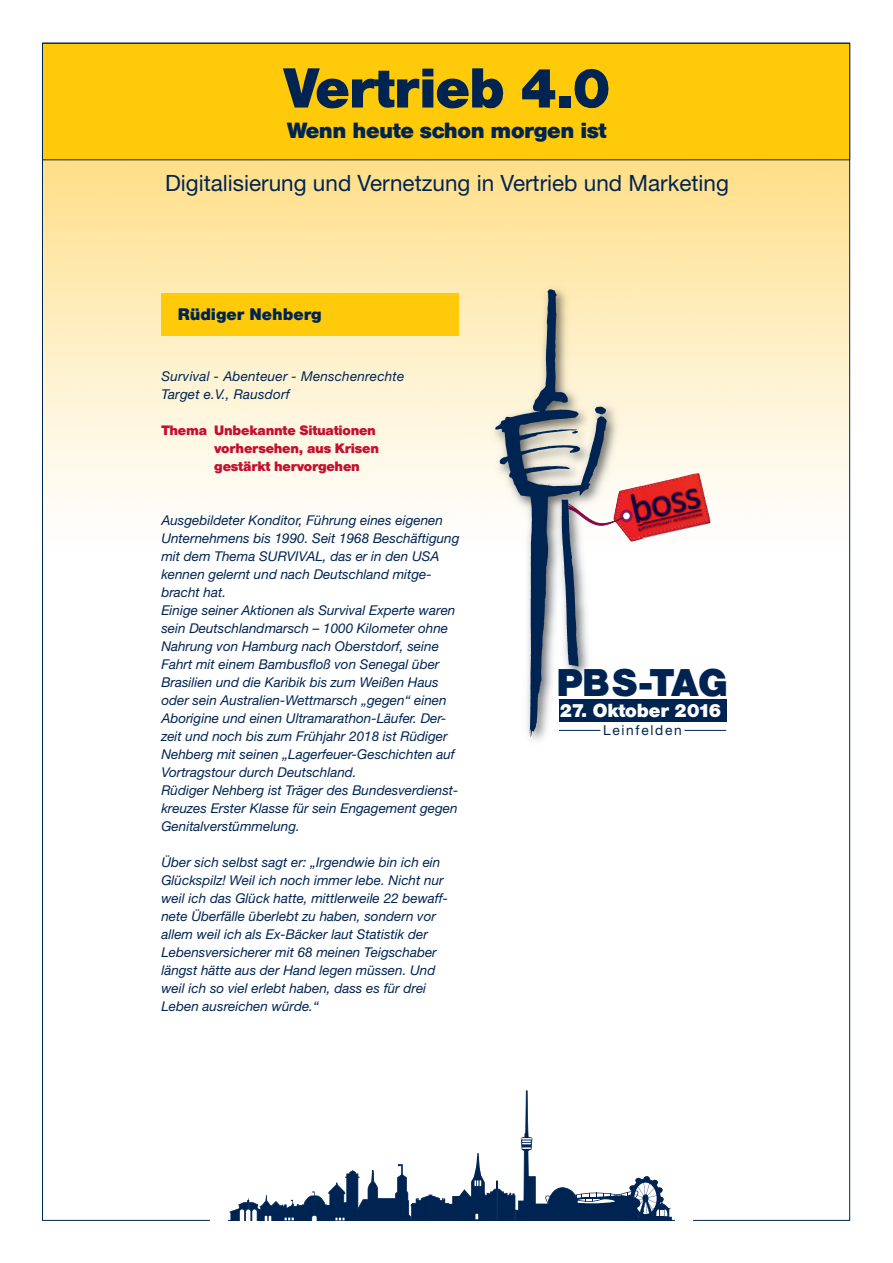
<style>
.page{position:relative;width:893px;height:1263px;background:#fff}
.page>*{position:absolute;margin:0;border:0;box-sizing:border-box;transform-origin:0 0}
.t1{font:700 55.5px "Helvetica BQ";color:#002452}
.t2{font:700 38.1px "Helvetica BQ";letter-spacing:.005em;color:#002452}
.t3{font:22.5px "Helvetica Neue";color:#002452}
.t4{font:700 21.75px "Helvetica BQ";color:#002452}
.t5{font:700 18.75px "Helvetica BQ";letter-spacing:.005em;color:#fff}
.t6{font:700 16.5px "Helvetica BQ";letter-spacing:.015em;color:#002452}
.t7{font:13.8px "Helvetica Neue";letter-spacing:.125em;color:#002452}
.t8{font:italic 13.5px/18px "Helvetica Neue";color:#002452}
.t9{font:700 13.5px/18px "Helvetica BQ";color:#c3102e}
</style>
<div class="page">
<img style="left:44px;top:160px;width:804px;height:571px">
<div style="left:161px;top:294px;width:297px;height:42px;background:#feca0a"></div>
<div style="left:43px;top:44px;width:806px;height:115px;background:#feca0a"></div>
<div style="left:42px;top:43px;width:808px;height:117px;border:1px solid #002452"></div>
<svg style="left:229px;top:1090px;width:443px;height:130px"></svg>
<img style="left:642px;top:473px;width:69px;height:69px">
<img style="left:461px;top:259px;width:181px;height:472px">
<img style="left:625px;top:486px;width:17px;height:55px">
<img style="left:469px;top:268px;width:156px;height:473px">
<div style="left:559px;top:699px;width:167px;height:23px;background:#002452"></div>
<hr style="left:684px;top:730px;width:42px;height:1px;background:#002452">
<hr style="left:559px;top:730px;width:41px;height:1px;background:#002452">
<h1 class="t1" style="left:283px;top:58px;width:329px">Vertrieb 4.0</h1>
<h3 class="t4" style="left:287px;top:118px;width:321px">Wenn heute schon morgen ist</h3>
<h3 class="t3" style="left:165px;top:175px;width:565px">Digitalisierung und Vernetzung in Vertrieb und Marketing</h3>
<p class="t6" style="left:178px;top:305px;width:145px">Rüdiger Nehberg</p>
<p class="t8" style="left:161px;top:368px;width:244px">Survival - Abenteuer - Menschenrechte<br>Target e.V., Rausdorf</p>
<p class="t9" style="left:214px;top:421px;width:166px;text-indent:-53px">Thema Unbekannte Situationen vorhersehen, aus Krisen gestärkt hervorgehen</p>
<p class="t8" style="left:161px;top:512px;width:300px">Ausgebildeter Konditor, Führung eines eigenen Unternehmens bis 1990. Seit 1968 Beschäftigung mit dem Thema SURVIVAL, das er in den USA kennen gelernt und nach Deutschland mitge&shy;bracht hat.<br>Einige seiner Aktionen als Survival Experte waren sein Deutschlandmarsch – 1000 Kilometer ohne Nahrung von Hamburg nach Oberstdorf, seine Fahrt mit einem Bambusfloß von Senegal über Brasilien und die Karibik bis zum Weißen Haus oder sein Australien-Wettmarsch „gegen“ einen Aborigine und einen Ultramarathon-Läufer. Der&shy;zeit und noch bis zum Frühjahr 2018 ist Rüdiger Nehberg mit seinen „Lagerfeuer-Geschichten auf Vortragstour durch Deutschland.<br>Rüdiger Nehberg ist Träger des Bundesverdienst&shy;kreuzes Erster Klasse für sein Engagement gegen Genitalverstümmelung.</p>
<p class="t8" style="left:161px;top:854px;width:288px">Über sich selbst sagt er: „Irgendwie bin ich ein Glückspilz! Weil ich noch immer lebe. Nicht nur weil ich das Glück hatte, mittlerweile 22 bewaff&shy;nete Überfälle überlebt zu haben, sondern vor allem weil ich als Ex-Bäcker laut Statistik der Lebensversicherer mit 68 meinen Teigschaber längst hätte aus der Hand legen müssen. Und weil ich so viel erlebt haben, dass es für drei Leben ausreichen würde.“</p>
<h2 class="t2" style="left:557px;top:661px;width:172px">PBS-TAG</h2>
<h3 class="t5" style="left:560px;top:700px;width:163px">27. Oktober 2016</h3>
<p class="t7" style="left:603px;top:725px;width:80px">Leinfelden</p>
</div>
